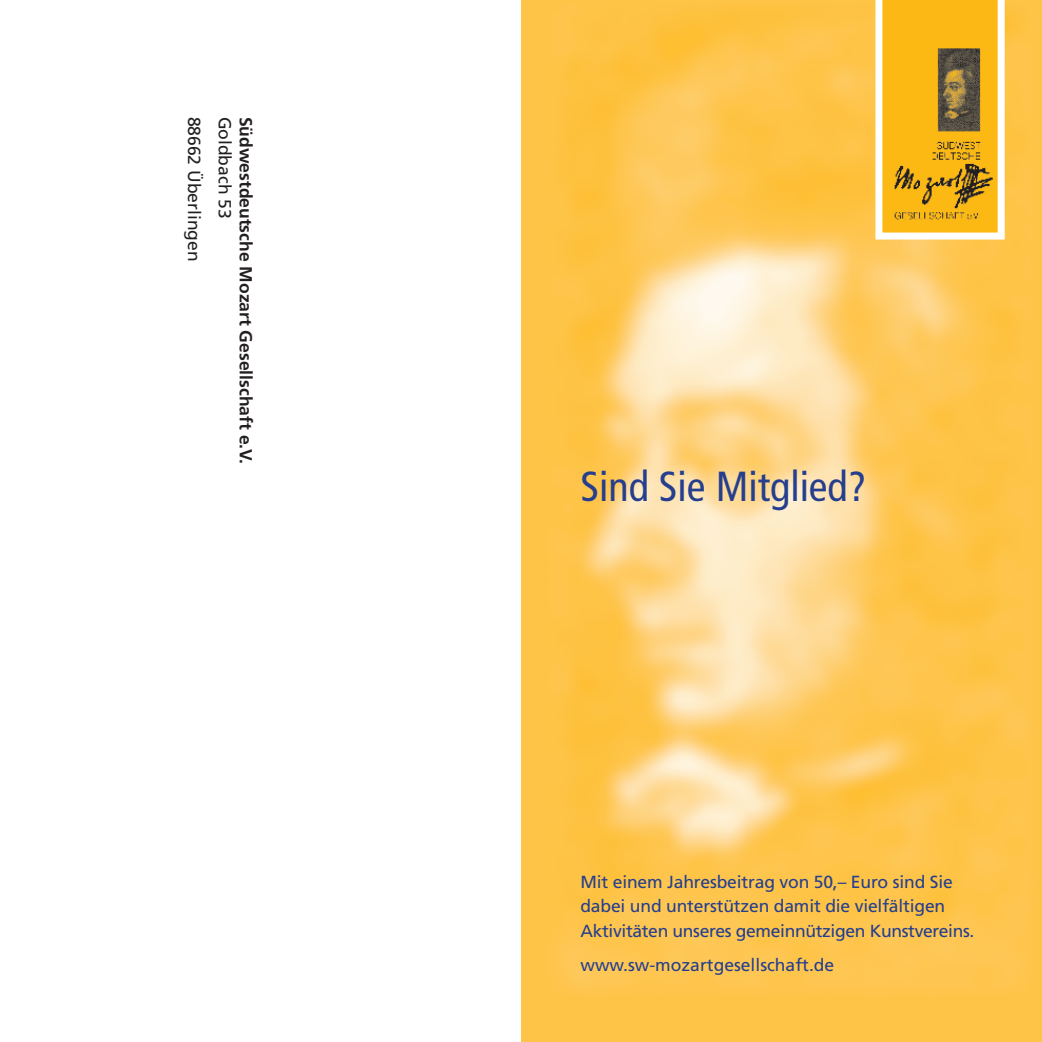
<style>
.page{position:relative;width:1042px;height:1042px;background:#fff}
.page>*{position:absolute;margin:0;border:0;box-sizing:border-box;transform-origin:0 0}
.t1{font:condensed 42px "Frutiger";color:#253f8e}
.t2{font:17.5px/24.5px "Frutiger";letter-spacing:-.01em;color:#253f8e}
.t3{font:700 17.5px "Frutiger";color:#231f20}
.t4{font:17.5px "Frutiger";color:#231f20}
</style>
<div class="page">
<img style="left:521px;top:0;width:521px;height:1042px">
<svg style="left:875px;top:0;width:129px;height:240px;background:#e2b038"></svg>
<p class="t4" style="left:204px;top:116px;width:146px;rotate:90deg">88662 Überlingen</p>
<p class="t4" style="left:235px;top:116px;width:104px;rotate:90deg">Goldbach 53</p>
<p class="t3" style="left:256px;top:116px;width:348px;rotate:90deg">Südwestdeutsche Mozart Gesellschaft e.V.</p>
<p class="t1" style="left:580px;top:462px;width:287px">Sind Sie Mitglied?</p>
<p class="t2" style="left:580px;top:869px;width:374px">Mit einem Jahresbeitrag von 50,– Euro sind Sie dabei und unterstützen damit die vielfältigen</p>
<p class="t2" style="left:580px;top:918px;width:395px">Aktivitäten unseres gemeinnützigen Kunstvereins.</p>
<p class="t2" style="left:580px;top:952px;width:255px">www.sw-mozartgesellschaft.de</p>
</div>
